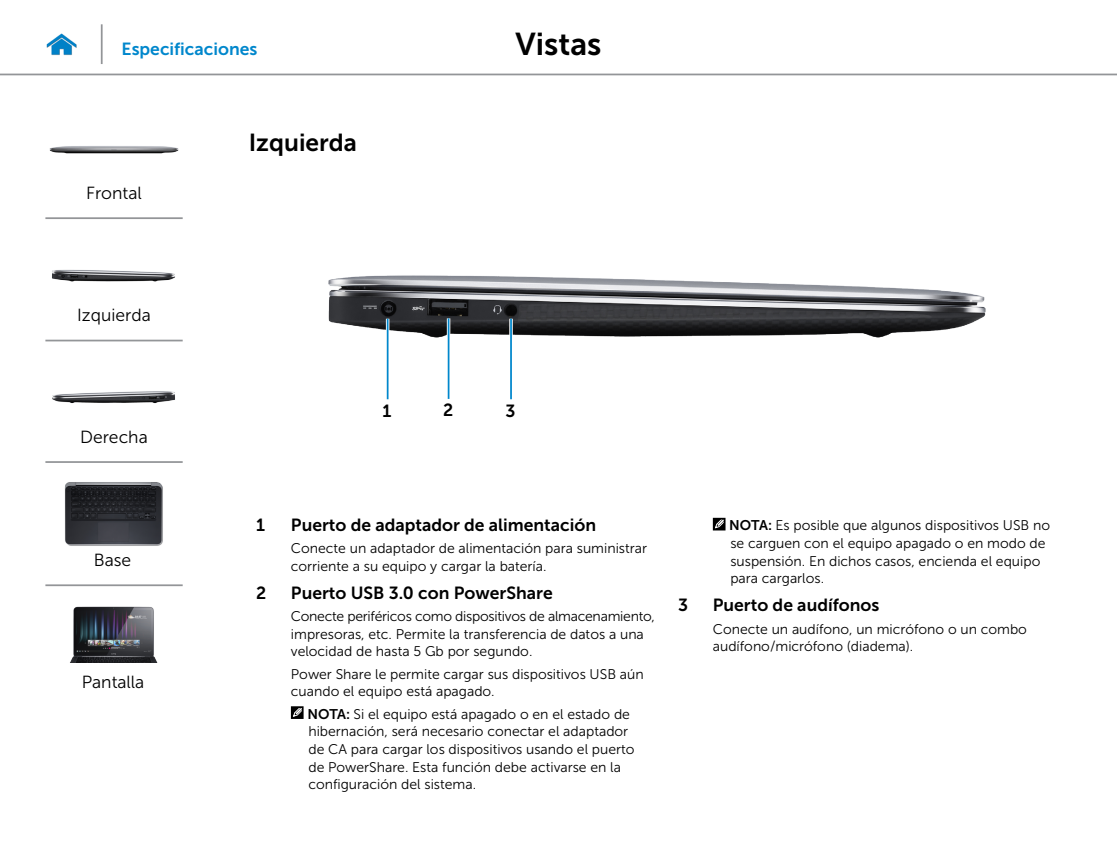
<style>
.page{position:relative;width:1117px;height:844px;background:#fff}
.page>*{position:absolute;margin:0;border:0;box-sizing:border-box;transform-origin:0 0}
.t1{font:31.5px "Museo Sans For Dell 700";color:#000}
.Head2{font:24.5px "Museo Sans For Dell 700";color:#000}
.Callout_Head{font:17.5px "Museo Sans For Dell 700";color:#000}
.t2{font:17.5px "Museo Sans For Dell 300";color:#000}
.t3{font:17.5px "Museo Sans For Dell 700";color:#0087cc}
.Callout-L{font:17.5px "Museo Sans For Dell 700";color:#000}
.Callout_description{font:14px/17.5px "Museo Sans For Dell 300";color:#000}
.s1{font-family:"Museo Sans For Dell 700"}
</style>
<div class="page">
<hr style="left:0;top:74px;width:1116px;height:1px;background:#939598">
<img style="left:46px;top:33px;width:31px;height:23px">
<svg style="left:294px;top:709px;width:6px;height:6px"></svg>
<div style="left:291px;top:706px;width:12px;height:12px;border:2px solid #000"></div>
<svg style="left:715px;top:520px;width:7px;height:7px"></svg>
<div style="left:712px;top:517px;width:13px;height:13px;border:2px solid #000"></div>
<img style="left:328px;top:275px;width:658px;height:63px">
<hr style="left:386px;top:318px;width:3px;height:81px;background:#fff">
<hr style="left:386px;top:318px;width:2px;height:81px;background:#0087cc">
<hr style="left:509px;top:318px;width:3px;height:81px;background:#fff">
<hr style="left:510px;top:318px;width:2px;height:81px;background:#0087cc">
<hr style="left:447px;top:318px;width:3px;height:81px;background:#fff">
<hr style="left:447px;top:318px;width:2px;height:81px;background:#0087cc">
<hr style="left:101px;top:24px;width:2px;height:40px;background:#939598">
<img style="left:49px;top:146px;width:130px;height:8px">
<img style="left:52px;top:269px;width:123px;height:13px">
<img style="left:52px;top:391px;width:123px;height:12px">
<img style="left:64px;top:482px;width:99px;height:64px">
<img style="left:70px;top:606px;width:87px;height:56px">
<hr style="left:45px;top:217px;width:138px;height:2px;background:#939598">
<hr style="left:45px;top:339px;width:138px;height:2px;background:#939598">
<hr style="left:45px;top:461px;width:138px;height:2px;background:#939598">
<hr style="left:45px;top:584px;width:138px;height:2px;background:#939598">
<p class="t3" style="left:122px;top:39px;width:137px">Especificaciones</p>
<h1 class="t1" style="left:515px;top:26px;width:87px">Vistas</h1>
<p class="t2" style="left:86px;top:183px;width:57px">Frontal</p>
<p class="Head2" style="left:249px;top:128px;width:110px">Izquierda</p>
<p class="t2" style="left:77px;top:305px;width:75px">Izquierda</p>
<p class="t2" style="left:80px;top:428px;width:69px">Derecha</p>
<p class="t2" style="left:94px;top:550px;width:39px">Base</p>
<p class="t2" style="left:82px;top:672px;width:64px">Pantalla</p>
<p class="Callout-L" style="left:382px;top:401px;width:10px">1</p>
<p class="Callout-L" style="left:443px;top:400px;width:12px">2</p>
<p class="Callout-L" style="left:505px;top:401px;width:12px">3</p>
<p class="Callout_Head" style="left:256px;top:515px;width:10px">1</p>
<p class="Callout_Head" style="left:291px;top:515px;width:307px">Puerto de adaptador de alimentación</p>
<p class="Callout_description" style="left:291px;top:540px;width:357px">Conecte un adaptador de alimentación para suministrar corriente a su equipo y cargar la batería.</p>
<p class="Callout_Head" style="left:256px;top:583px;width:12px">2</p>
<p class="Callout_Head" style="left:291px;top:583px;width:263px">Puerto USB 3.0 con PowerShare</p>
<p class="Callout_description" style="left:291px;top:607px;width:365px">Conecte periféricos como dispositivos de almacenamiento, impresoras, etc. Permite la transferencia de datos a una velocidad de hasta 5 Gb por segundo.</p>
<p class="Callout_description" style="left:291px;top:665px;width:354px">Power Share le permite cargar sus dispositivos USB aún cuando el equipo está apagado.</p>
<p class="Callout_description" style="left:307px;top:705px;width:328px"><span class="s1">NOTA:</span> Si el equipo está apagado o en el estado de hibernación, será necesario conectar el adaptador de CA para cargar los dispositivos usando el puerto de PowerShare. Esta función debe activarse en la configuración del sistema.</p>
<p class="Callout_description" style="left:729px;top:517px;width:322px"><span class="s1">NOTA:</span> Es posible que algunos dispositivos USB no se carguen con el equipo apagado o en modo de suspensión. En dichos casos, encienda el equipo para cargarlos.</p>
<p class="Callout_Head" style="left:678px;top:595px;width:12px">3</p>
<p class="Callout_Head" style="left:712px;top:595px;width:168px">Puerto de audífonos</p>
<p class="Callout_description" style="left:712px;top:620px;width:315px">Conecte un audífono, un micrófono o un combo audífono/micrófono (diadema).</p>
</div>
